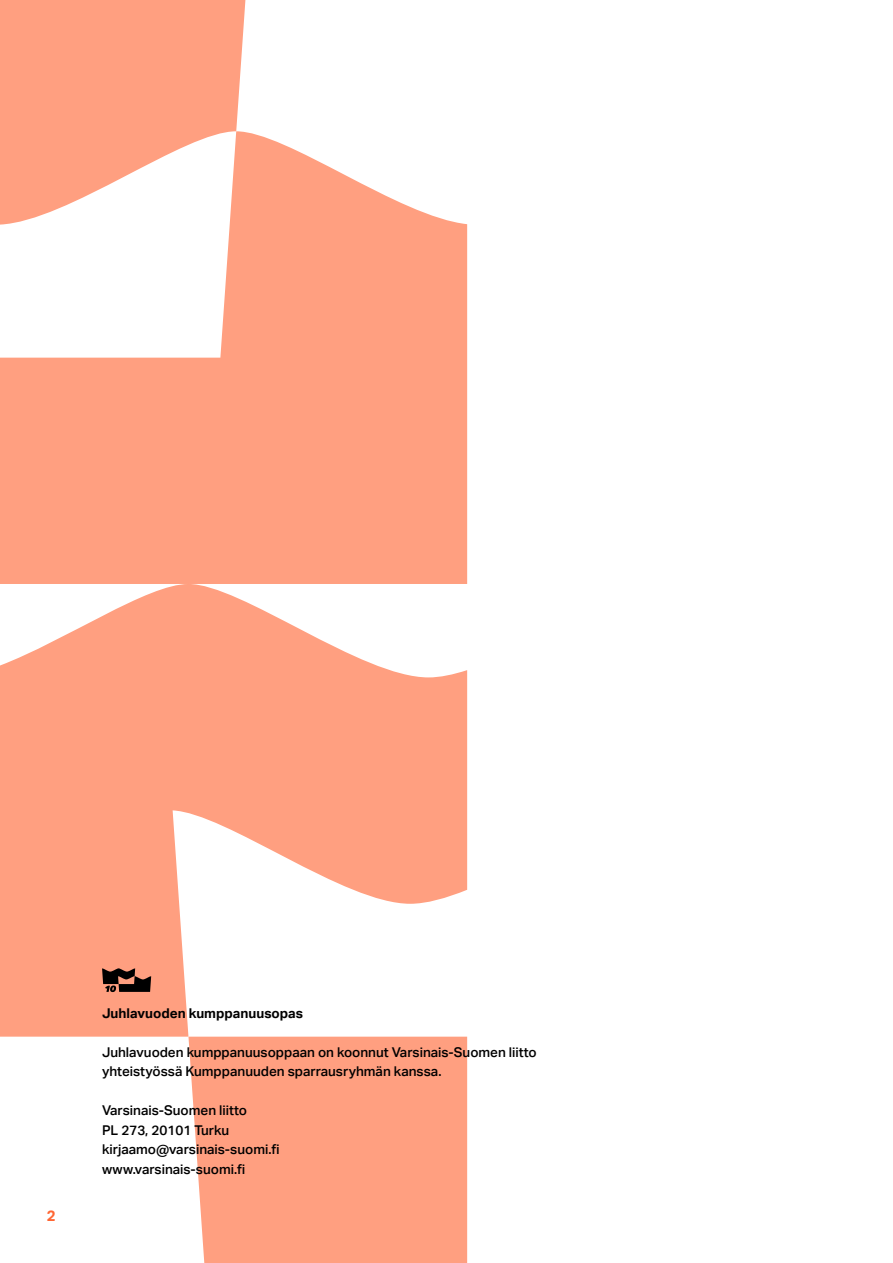
<style>
.page{position:relative;width:893px;height:1263px;background:#fff}
.page>*{position:absolute;margin:0;border:0;box-sizing:border-box;transform-origin:0 0}
.t1{font:700 15px "Aktiv Grotesk";color:#f63}
.t2{font:500 13.5px/19.5px "Aktiv Grotesk";color:#000}
.t3{font:700 13.5px "Aktiv Grotesk";color:#000}
</style>
<div class="page">
<hr style="left:892px;top:0;width:1px;height:1263px;background:#000">
<svg style="left:0;top:132px;width:467px;height:452px;fill:#ff9f80"></svg>
<svg style="left:0;top:0;width:245px;height:225px;fill:#ff9f80"></svg>
<div style="left:188px;top:1037px;width:279px;height:226px;background:#ff9f80"></div>
<svg style="left:0;top:584px;width:467px;height:453px;fill:#ff9f80"></svg>
<svg style="left:102px;top:968px;width:49px;height:24px"></svg>
<p class="t1" style="left:47px;top:1206px;width:10px">2</p>
<p class="t3" style="left:102px;top:1005px;width:202px">Juhlavuoden kumppanuusopas</p>
<p class="t2" style="left:102px;top:1042px;width:436px">Juhlavuoden kumppanuusoppaan on koonnut Varsinais-Suomen liitto yhteistyössä Kumppanuuden sparrausryhmän kanssa.</p>
<p class="t2" style="left:102px;top:1101px;width:147px">Varsinais-Suomen liitto</p>
<p class="t2" style="left:102px;top:1120px;width:129px">PL 273, 20101 Turku</p>
<p class="t2" style="left:102px;top:1140px;width:179px">kirjaamo@varsinais-suomi.fi</p>
<p class="t2" style="left:102px;top:1159px;width:145px">www.varsinais-suomi.fi</p>
</div>
